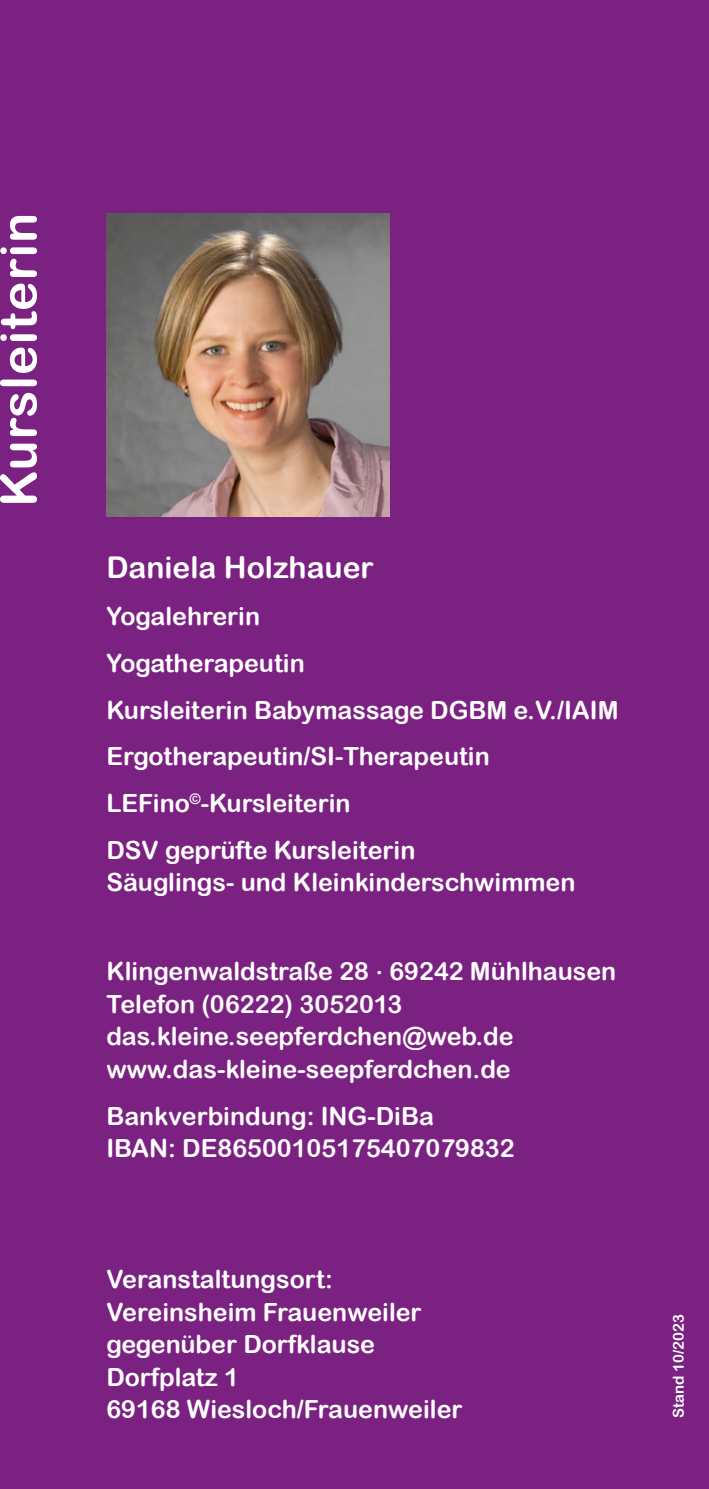
<style>
.page{position:relative;width:709px;height:1489px;background:#fff}
.page>*{position:absolute;margin:0;border:0;box-sizing:border-box;transform-origin:0 0}
.t1{font:50px "Arial Rounded MT Bold";letter-spacing:.02em;color:#fff}
.t2{font:30px "Arial Rounded MT Bold";color:#fff}
.t3{font:25px/32.5px "Arial Rounded MT Bold";color:#fff}
.t4{font:15px "Arial Rounded MT Bold";color:#fff}
</style>
<div class="page">
<div style="left:0;top:0;width:709px;height:1488px;background:#7b2182"></div>
<img style="left:106px;top:213px;width:284px;height:304px">
<h1 class="t1" style="left:-11px;top:507px;width:295px;rotate:-90deg">Kursleiterin</h1>
<p class="t2" style="left:106px;top:550px;width:269px">Daniela Holzhauer</p>
<p class="t3" style="left:106px;top:592px;width:513px;line-height:46.8px">Yogalehrerin<br>Yogatherapeutin<br>Kursleiterin Babymassage DGBM e.V./IAIM<br>Ergotherapeutin/SI-Therapeutin<br>LEFino<sup>©</sup>-Kursleiterin<br>DSV geprüfte Kursleiterin</p>
<p class="t3" style="left:106px;top:865px;width:470px">Säuglings- und Kleinkinderschwimmen</p>
<p class="t3" style="left:106px;top:954px;width:511px">Klingenwaldstraße 28 . 69242 Mühlhausen Telefon (06222) 3052013 das.kleine.seepferdchen@web.de www.das-kleine-seepferdchen.de</p>
<p class="t3" style="left:106px;top:1099px;width:410px">Bankverbindung: ING-DiBa<br>IBAN: DE86500105175407079832</p>
<p class="t3" style="left:106px;top:1262px;width:357px">Veranstaltungsort:<br>Vereinsheim Frauenweiler gegenüber Dorfklause<br>Dorfplatz 1<br>69168 Wiesloch/Frauenweiler</p>
<p class="t4" style="left:669px;top:1417px;width:106px;rotate:-90deg">Stand 10/2023</p>
</div>
